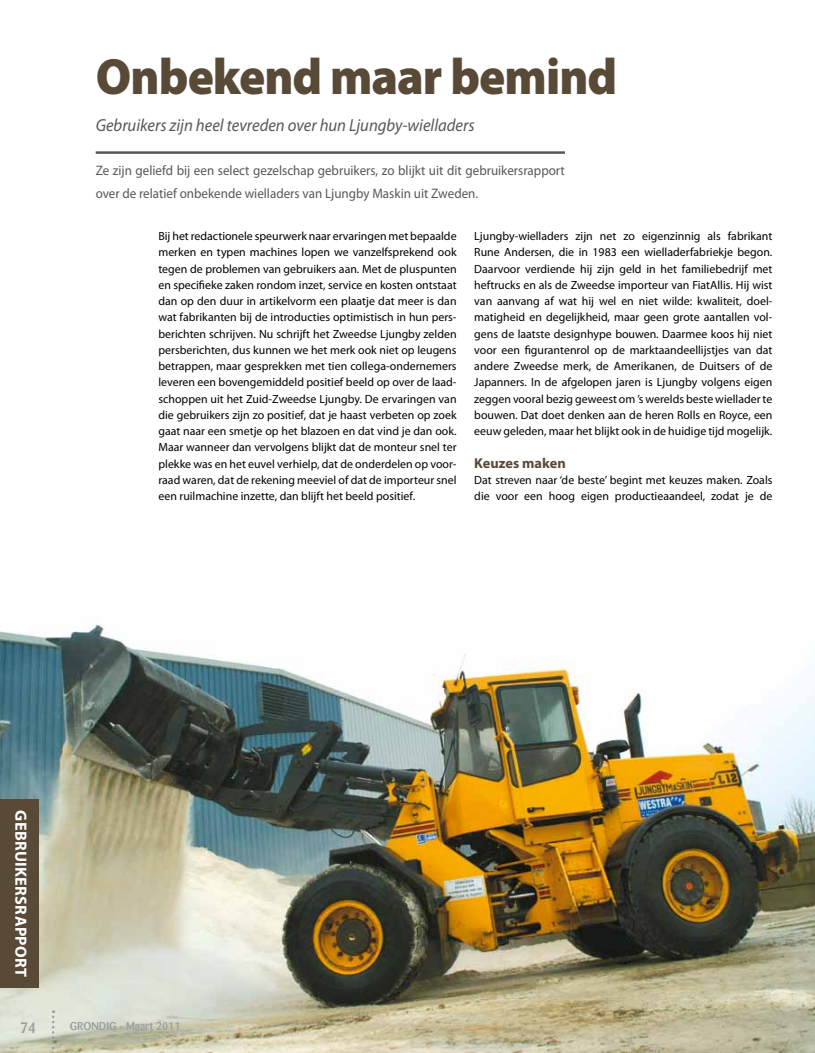
<style>
.page{position:relative;width:815px;height:1053px;background:#fff}
.page>*{position:absolute;margin:0;border:0;box-sizing:border-box;transform-origin:0 0}
.t1{font:900 51.25px "Myriad Pro";letter-spacing:-.02em;color:#594a38;scale:.95 1}
.t2{font:italic 17.5px "Myriad Pro";color:#58585a;scale:.95 1}
.t3{font:700 16.25px "Myriad Pro";letter-spacing:.02em;color:#fff}
.t4{font:500 15px "Barmeno Pro";color:#9c9e9f}
.t5{font:700 14.38px "Myriad Pro";color:#594a38}
.t6{font:13.75px/22.5px "Myriad Pro";color:#58585a;scale:.95 1}
.t7{font:11.88px/16.2px "Myriad Pro";color:#000;text-align:justify}
.t8{font:500 11.25px "Barmeno Pro";color:#9c9e9f}
</style>
<div class="page">
<img style="left:0;top:624px;width:815px;height:428px">
<div style="left:0;top:799px;width:39px;height:189px;background:#594a38"></div>
<hr style="left:96px;top:151px;width:469px;height:3px;background:#58585a">
<svg style="left:52px;top:1010px;width:2px;height:43px"></svg>
<h1 class="t1" style="left:96px;top:42px;width:551px">Onbekend maar bemind</h1>
<h2 class="t2" style="left:96px;top:115px;width:400px">Gebruikers zijn heel tevreden over hun Ljungby-wielladers</h2>
<p class="t6" style="left:96px;top:159px;width:495px">Ze zijn geliefd bij een select gezelschap gebruikers, zo blijkt uit dit gebruikersrapport over de relatief onbekende wielladers van Ljungby Maskin uit Zweden.</p>
<p class="t7" style="left:158px;top:228px;width:300px">Bij het redactionele speurwerk naar ervaringen met bepaalde merken en typen machines lopen we vanzelfsprekend ook tegen de problemen van gebruikers aan. Met de pluspunten en specifieke zaken rondom inzet, service en kosten ontstaat dan op den duur in artikelvorm een plaatje dat meer is dan wat fabrikanten bij de introducties optimistisch in hun pers&shy;berichten schrijven. Nu schrijft het Zweedse Ljungby zelden persberichten, dus kunnen we het merk ook niet op leugens betrappen, maar gesprekken met tien collega-ondernemers leveren een bovengemiddeld positief beeld op over de laad&shy;schoppen uit het Zuid-Zweedse Ljungby. De ervaringen van die gebruikers zijn zo positief, dat je haast verbeten op zoek gaat naar een smetje op het blazoen en dat vind je dan ook.<br>Maar wanneer dan vervolgens blijkt dat de monteur snel ter plekke was en het euvel verhielp, dat de onderdelen op voor&shy;raad waren, dat de rekening meeviel of dat de importeur snel een ruilmachine inzette, dan blijft het beeld positief.</p>
<p class="t7" style="left:474px;top:228px;width:300px">Ljungby-wielladers zijn net zo eigenzinnig als fabrikant Rune Andersen, die in 1983 een wielladerfabriekje begon.<br>Daarvoor verdiende hij zijn geld in het familiebedrijf met heftrucks en als de Zweedse importeur van FiatAllis. Hij wist van aanvang af wat hij wel en niet wilde: kwaliteit, doel&shy;matigheid en degelijkheid, maar geen grote aantallen vol&shy;gens de laatste designhype bouwen. Daarmee koos hij niet voor een figurantenrol op de marktaandeellijstjes van dat andere Zweedse merk, de Amerikanen, de Duitsers of de Japanners. In de afgelopen jaren is Ljungby volgens eigen zeggen vooral bezig geweest om ’s werelds beste wiellader te bouwen. Dat doet denken aan de heren Rolls en Royce, een eeuw geleden, maar het blijkt ook in de huidige tijd mogelijk.</p>
<p class="t5" style="left:474px;top:453px;width:93px">Keuzes maken</p>
<p class="t7" style="left:474px;top:471px;width:300px">Dat streven naar ‘de beste’ begint met keuzes maken. Zoals die voor een hoog eigen productieaandeel, zodat je de</p>
<h3 class="t3" style="left:32px;top:810px;width:168px;rotate:90deg">gebruikersrapport</h3>
<p class="t4" style="left:20px;top:1017px;width:18px">74</p>
<p class="t8" style="left:70px;top:1018px;width:112px">GRONDIG - Maart 2011</p>
</div>
